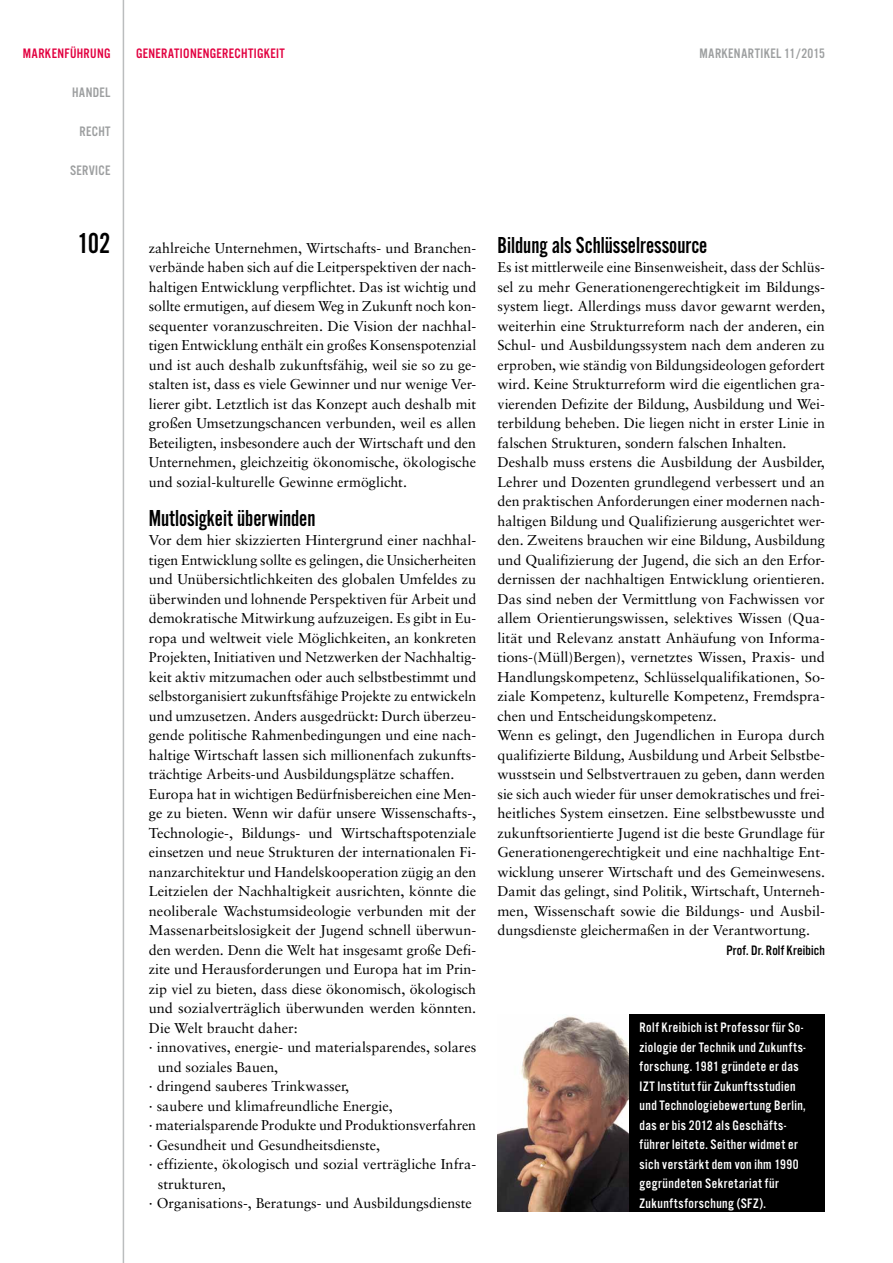
<style>
.page{position:relative;width:893px;height:1263px;background:#fff}
.page>*{position:absolute;margin:0;border:0;box-sizing:border-box;transform-origin:0 0}
.t1{font:30px "Alternate Got No 2 D";color:#000}
.t2{font:24px "Alternate Got No 2 D";color:#000}
.t3{font:14.25px/19.5px "Sabon";color:#000;text-align:justify}
.t4{font:14.25px/19.5px "Alternate Got No 3 D";letter-spacing:.04em;color:#fff}
.t5{font:14.25px "Alternate Got No 3 D";letter-spacing:.025em;color:#e20040}
.t6{font:14.25px "Alternate Got No 3 D";letter-spacing:.025em;color:#9c9e9f}
.t7{font:14.25px "Alternate Got No 3 D";letter-spacing:.01em;color:#000}
</style>
<div class="page">
<hr style="left:123px;top:0;width:1px;height:1263px;background:#bbbdbe">
<div style="left:627px;top:1015px;width:198px;height:197px;background:#000"></div>
<img style="left:497px;top:1015px;width:131px;height:197px">
<p class="t5" style="left:23px;top:46px;width:75px">MARKENFÜHRUNG</p>
<p class="t6" style="left:72px;top:85px;width:34px">HANDEL</p>
<p class="t6" style="left:79px;top:124px;width:14px">RECHT</p>
<p class="t6" style="left:70px;top:163px;width:32px">SERVICE</p>
<h1 class="t1" style="left:78px;top:227px;width:34px">102</h1>
<p class="t5" style="left:136px;top:46px;width:150px">Generationengerechtigkeit</p>
<p class="t6" style="left:699px;top:46px;width:127px">Markenartikel 11/2015</p>
<p class="t3" style="left:149px;top:238px;width:329px">zahlreiche Unternehmen, Wirtschafts- und Branchen&shy;verbände haben sich auf die Leitperspektiven der nach&shy;haltigen Entwicklung verpflichtet. Das ist wichtig und sollte ermutigen, auf diesem Weg in Zukunft noch kon&shy;sequenter voranzuschreiten. Die Vision der nachhal&shy;tigen Entwicklung enthält ein großes Konsenspotenzial und ist auch deshalb zukunftsfähig, weil sie so zu ge&shy;stalten ist, dass es viele Gewinner und nur wenige Ver&shy;lierer gibt. Letztlich ist das Konzept auch deshalb mit großen Umsetzungschancen verbunden, weil es allen Beteiligten, insbesondere auch der Wirtschaft und den Unternehmen, gleichzeitig ökonomische, ökologische und sozial-kulturelle Gewinne ermöglicht.</p>
<h2 class="t2" style="left:149px;top:505px;width:168px">Mutlosigkeit überwinden</h2>
<p class="t3" style="left:149px;top:530px;width:329px">Vor dem hier skizzierten Hintergrund einer nachhal-</p>
<p class="t3" style="left:149px;top:550px;width:329px">tigen Entwicklung sollte es gelingen, die Unsicherheiten</p>
<p class="t3" style="left:149px;top:569px;width:329px">und Unübersichtlichkeiten des globalen Umfeldes zu</p>
<p class="t3" style="left:149px;top:589px;width:329px">überwinden und lohnende Perspektiven für Arbeit und</p>
<p class="t3" style="left:149px;top:608px;width:329px">demokratische Mitwirkung aufzuzeigen. Es gibt in Eu-</p>
<p class="t3" style="left:149px;top:628px;width:329px">ropa und weltweit viele Möglichkeiten, an konkreten</p>
<p class="t3" style="left:149px;top:647px;width:329px">Projekten, Initiativen und Netzwerken der Nachhaltig-</p>
<p class="t3" style="left:149px;top:667px;width:329px">keit aktiv mitzumachen oder auch selbstbestimmt und</p>
<p class="t3" style="left:149px;top:686px;width:329px">selbstorganisiert zukunftsfähige Projekte zu entwickeln</p>
<p class="t3" style="left:149px;top:706px;width:329px">und umzusetzen. Anders ausgedrückt: Durch überzeu-</p>
<p class="t3" style="left:149px;top:725px;width:329px">gende politische Rahmenbedingungen und eine nach-</p>
<p class="t3" style="left:149px;top:745px;width:329px">haltige Wirtschaft lassen sich millionenfach zukunfts-</p>
<p class="t3" style="left:149px;top:764px;width:307px">trächtige Arbeits-und Ausbildungsplätze schaffen.</p>
<p class="t3" style="left:149px;top:784px;width:329px">Europa hat in wichtigen Bedürfnisbereichen eine Men-</p>
<p class="t3" style="left:149px;top:803px;width:329px">ge zu bieten. Wenn wir dafür unsere Wissenschafts-,</p>
<p class="t3" style="left:149px;top:823px;width:329px">Technologie-, Bildungs- und Wirtschaftspotenziale</p>
<p class="t3" style="left:149px;top:842px;width:329px">einsetzen und neue Strukturen der internationalen Fi-</p>
<p class="t3" style="left:149px;top:862px;width:329px">nanzarchitektur und Handelskooperation zügig an den</p>
<p class="t3" style="left:149px;top:881px;width:329px">Leitzielen der Nachhaltigkeit ausrichten, könnte die</p>
<p class="t3" style="left:149px;top:901px;width:329px">neoliberale Wachstumsideologie verbunden mit der</p>
<p class="t3" style="left:149px;top:920px;width:329px">Massenarbeitslosigkeit der Jugend schnell überwun-</p>
<p class="t3" style="left:149px;top:940px;width:329px">den werden. Denn die Welt hat insgesamt große Defi-</p>
<p class="t3" style="left:149px;top:959px;width:329px">zite und Herausforderungen und Europa hat im Prin-</p>
<p class="t3" style="left:149px;top:979px;width:329px">zip viel zu bieten, dass diese ökonomisch, ökologisch</p>
<p class="t3" style="left:149px;top:998px;width:329px">und sozialverträglich überwunden werden könnten.</p>
<p class="t3" style="left:149px;top:1018px;width:150px">Die Welt braucht daher:</p>
<p class="t3" style="left:149px;top:1037px;width:329px">· innovatives, energie- und materialsparendes, solares</p>
<p class="t3" style="left:158px;top:1057px;width:122px">und soziales Bauen,</p>
<p class="t3" style="left:149px;top:1076px;width:202px">· dringend sauberes Trinkwasser,</p>
<p class="t3" style="left:149px;top:1096px;width:245px">· saubere und klimafreundliche Energie,</p>
<p class="t3" style="left:149px;top:1115px;width:329px">· materialsparende Produkte und Produktionsverfahren</p>
<p class="t3" style="left:149px;top:1135px;width:233px">· Gesundheit und Gesundheitsdienste,</p>
<p class="t3" style="left:149px;top:1154px;width:329px">· effiziente, ökologisch und sozial verträgliche Infra-</p>
<p class="t3" style="left:158px;top:1174px;width:70px">strukturen,</p>
<p class="t3" style="left:149px;top:1193px;width:325px">· Organisations-, Beratungs- und Ausbildungsdienste</p>
<h2 class="t2" style="left:497px;top:232px;width:211px">Bildung als Schlüsselressource</h2>
<p class="t3" style="left:497px;top:257px;width:329px;text-align:left">Es ist mittlerweile eine Binsenweisheit, dass der Schlüs&shy;sel zu mehr Generationengerechtigkeit im Bildungs&shy;system liegt. Allerdings muss davor gewarnt werden, weiterhin eine Strukturreform nach der anderen, ein Schul- und Ausbildungssystem nach dem anderen zu erproben, wie ständig von Bildungsideologen gefordert wird. Keine Strukturreform wird die eigentlichen gra&shy;vierenden Defizite der Bildung, Ausbildung und Wei&shy;terbildung beheben. Die liegen nicht in erster Linie in falschen Strukturen, sondern falschen Inhalten.<br>Deshalb muss erstens die Ausbildung der Ausbilder, Lehrer und Dozenten grundlegend verbessert und an den praktischen Anforderungen einer modernen nach&shy;haltigen Bildung und Qualifizierung ausgerichtet wer&shy;den. Zweitens brauchen wir eine Bildung, Ausbildung und Qualifizierung der Jugend, die sich an den Erfor&shy;dernissen der nachhaltigen Entwicklung orientieren.<br>Das sind neben der Vermittlung von Fachwissen vor allem Orientierungswissen, selektives Wissen (Qua&shy;lität und Relevanz anstatt Anhäufung von Informa&shy;tions-(Müll)Bergen), vernetztes Wissen, Praxis- und Handlungskompetenz, Schlüsselqualifikationen, So&shy;ziale Kompetenz, kulturelle Kompetenz, Fremdspra&shy;chen und Entscheidungskompetenz.<br>Wenn es gelingt, den Jugendlichen in Europa durch qualifizierte Bildung, Ausbildung und Arbeit Selbstbe&shy;wusstsein und Selbstvertrauen zu geben, dann werden sie sich auch wieder für unser demokratisches und frei&shy;heitliches System einsetzen. Eine selbstbewusste und zukunftsorientierte Jugend ist die beste Grundlage für Generationengerechtigkeit und eine nachhaltige Ent&shy;wicklung unserer Wirtschaft und des Gemeinwesens.<br>Damit das gelingt, sind Politik, Wirtschaft, Unterneh&shy;men, Wissenschaft sowie die Bildungs- und Ausbil&shy;dungsdienste gleichermaßen in der Verantwortung.</p>
<p class="t7" style="left:726px;top:943px;width:100px">Prof. Dr. Rolf Kreibich</p>
<p class="t4" style="left:639px;top:1018px;width:168px">Rolf Kreibich ist Professor für So&shy;ziologie der Technik und Zukunfts&shy;forschung. 1981 gründete er das<br>IZT Institut für Zukunftsstudien und Technologiebewertung Berlin, das er bis 2012 als Geschäfts&shy;führer leitete. Seither widmet er sich verstärkt dem von ihm 1990 gegründeten Sekretariat für<br>Zukunftsforschung (SFZ).</p>
</div>
